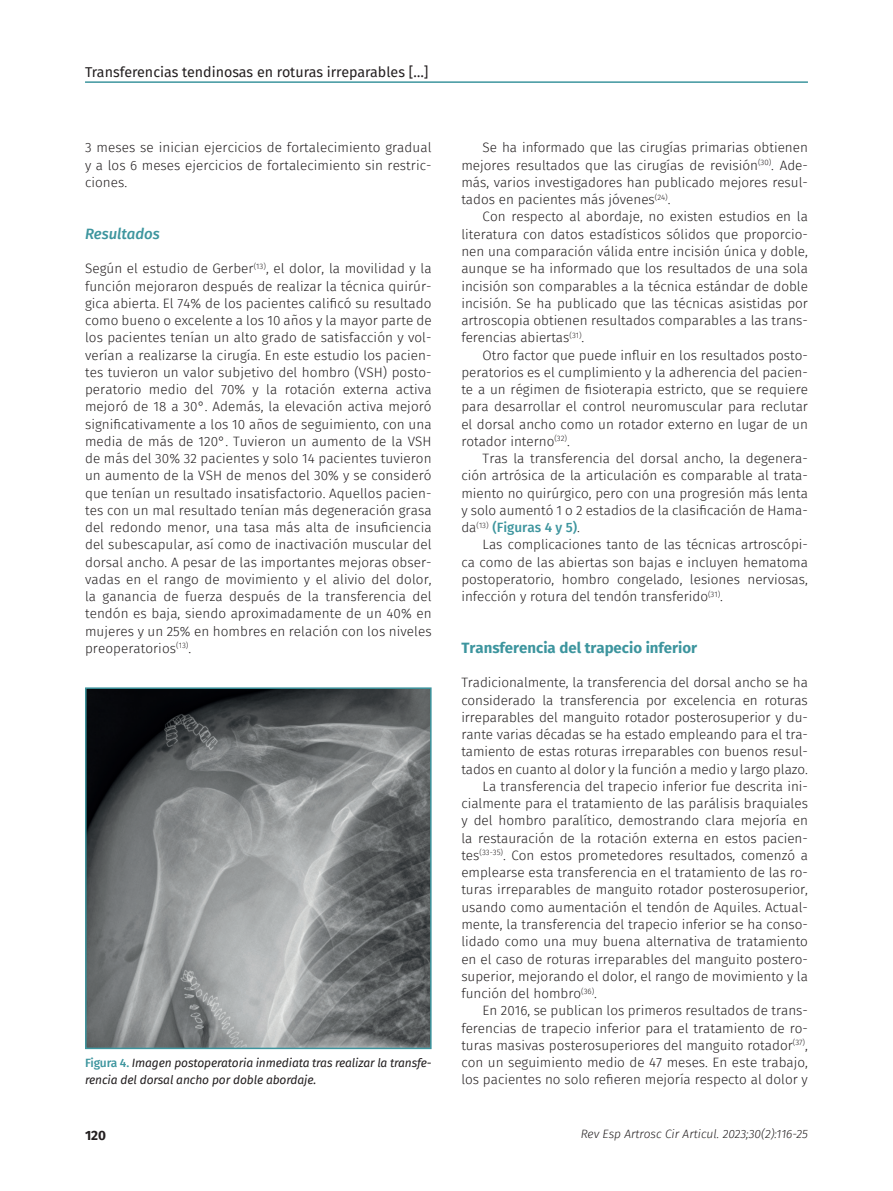
<style>
.page{position:relative;width:893px;height:1191px;background:#fff}
.page>*{position:absolute;margin:0;border:0;box-sizing:border-box;transform-origin:0 0}
.t1{font:700 15px "Fira Sans FS";color:#3d959e}
.t2{font:italic 500 15px "Fira Sans FS";color:#3d959e}
.t3{font:14.25px "Fira Sans FS";color:#231f20}
.t4{font:13.5px/17.2px "Fira Sans Light FS";color:#231f20;text-align:justify}
.t5{font:500 13.5px "Fira Sans FS";color:#3d959e}
.t6{font:700 13.5px "Fira Sans FS";color:#231f20}
.t7{font:italic 12px/17.2px "Fira Sans FS";letter-spacing:-.01em;color:#231f20}
.t8{font:italic 300 12px "Fira Sans FS";color:#231f20}
.s1{font-weight:500;font-style:normal;color:#3d959e}
.s2{font-family:"Fira Sans Light FS";font-weight:400;color:#231f20}
</style>
<div class="page">
<hr style="left:85px;top:81px;width:723px;height:2px;background:#3d959e">
<img style="left:88px;top:690px;width:341px;height:356px">
<div style="left:85px;top:687px;width:347px;height:362px;border:2px solid #3d959e"></div>
<p class="t3" style="left:85px;top:62px;width:345px">Transferencias tendinosas en roturas irreparables […]</p>
<p class="t4" style="left:85px;top:139px;width:348px">3 meses se inician ejercicios de fortalecimiento gradual y a los 6 meses ejercicios de fortalecimiento sin restric&shy;ciones.</p>
<p class="t2" style="left:85px;top:222px;width:76px">Resultados</p>
<p class="t4" style="left:85px;top:260px;width:348px">Según el estudio de Gerber<sup>(13)</sup>, el dolor, la movilidad y la función mejoraron después de realizar la técnica quirúr&shy;gica abierta. El 74% de los pacientes calificó su resultado como bueno o excelente a los 10 años y la mayor parte de los pacientes tenían un alto grado de satisfacción y vol&shy;verían a realizarse la cirugía. En este estudio los pacien&shy;tes tuvieron un valor subjetivo del hombro (VSH) posto&shy;peratorio medio del 70% y la rotación externa activa mejoró de 18 a 30°. Además, la elevación activa mejoró significativamente a los 10 años de seguimiento, con una media de más de 120°. Tuvieron un aumento de la VSH de más del 30% 32 pacientes y solo 14 pacientes tuvieron un aumento de la VSH de menos del 30% y se consideró que tenían un resultado insatisfactorio. Aquellos pacien&shy;tes con un mal resultado tenían más degeneración grasa del redondo menor, una tasa más alta de insuficiencia del subescapular, así como de inactivación muscular del dorsal ancho. A pesar de las importantes mejoras obser&shy;vadas en el rango de movimiento y el alivio del dolor, la ganancia de fuerza después de la transferencia del tendón es baja, siendo aproximadamente de un 40% en mujeres y un 25% en hombres en relación con los niveles preoperatorios<sup>(13)</sup>.</p>
<p class="t7" style="left:85px;top:1054px;width:348px"><span class="s1">Figura 4.</span> Imagen postoperatoria inmediata tras realizar la transfe&shy;rencia del dorsal ancho por doble abordaje.</p>
<p class="t4" style="left:461px;top:139px;width:348px;text-indent:21px">Se ha informado que las cirugías primarias obtienen mejores resultados que las cirugías de revisión<sup>(30)</sup>. Ade&shy;más, varios investigadores han publicado mejores resul&shy;tados en pacientes más jóvenes<sup>(24)</sup>.</p>
<p class="t4" style="left:461px;top:208px;width:348px;text-indent:21px">Con respecto al abordaje, no existen estudios en la literatura con datos estadísticos sólidos que proporcio&shy;nen una comparación válida entre incisión única y doble, aunque se ha informado que los resultados de una sola incisión son comparables a la técnica estándar de doble incisión. Se ha publicado que las técnicas asistidas por artroscopia obtienen resultados comparables a las trans&shy;ferencias abiertas<sup>(31)</sup>.</p>
<p class="t4" style="left:461px;top:346px;width:348px;text-indent:21px">Otro factor que puede influir en los resultados posto&shy;peratorios es el cumplimiento y la adherencia del pacien&shy;te a un régimen de fisioterapia estricto, que se requiere para desarrollar el control neuromuscular para reclutar el dorsal ancho como un rotador externo en lugar de un rotador interno<sup>(32)</sup>.</p>
<p class="t4" style="left:461px;top:450px;width:348px;text-indent:21px">Tras la transferencia del dorsal ancho, la degenera&shy;ción artrósica de la articulación es comparable al trata&shy;miento no quirúrgico, pero con una progresión más lenta y solo aumentó 1 o 2 estadios de la clasificación de Hama-</p>
<p class="t5" style="left:461px;top:517px;width:120px"><span class="s2">da</span><sup>(13)</sup> (Figuras 4 y 5)<span class="s2">.</span></p>
<p class="t4" style="left:461px;top:536px;width:348px;text-indent:21px">Las complicaciones tanto de las técnicas artroscópi&shy;ca como de las abiertas son bajas e incluyen hematoma postoperatorio, hombro congelado, lesiones nerviosas, infección y rotura del tendón transferido<sup>(31)</sup>.</p>
<p class="t1" style="left:461px;top:636px;width:237px">Transferencia del trapecio inferior</p>
<p class="t4" style="left:461px;top:674px;width:348px">Tradicionalmente, la transferencia del dorsal ancho se ha</p>
<p class="t4" style="left:461px;top:691px;width:348px">considerado la transferencia por excelencia en roturas</p>
<p class="t4" style="left:461px;top:708px;width:348px">irreparables del manguito rotador posterosuperior y du-</p>
<p class="t4" style="left:461px;top:726px;width:348px">rante varias décadas se ha estado empleando para el tra-</p>
<p class="t4" style="left:461px;top:743px;width:348px">tamiento de estas roturas irreparables con buenos resul-</p>
<p class="t4" style="left:461px;top:760px;width:348px">tados en cuanto al dolor y la función a medio y largo plazo.</p>
<p class="t4" style="left:483px;top:777px;width:327px">La transferencia del trapecio inferior fue descrita ini-</p>
<p class="t4" style="left:461px;top:795px;width:348px">cialmente para el tratamiento de las parálisis braquiales</p>
<p class="t4" style="left:461px;top:812px;width:348px">y del hombro paralítico, demostrando clara mejoría en</p>
<p class="t4" style="left:461px;top:829px;width:348px">la restauración de la rotación externa en estos pacien-</p>
<p class="t4" style="left:461px;top:846px;width:348px">tes<sup>(33-35)</sup>. Con estos prometedores resultados, comenzó a</p>
<p class="t4" style="left:461px;top:864px;width:348px">emplearse esta transferencia en el tratamiento de las ro-</p>
<p class="t4" style="left:461px;top:881px;width:348px">turas irreparables de manguito rotador posterosuperior,</p>
<p class="t4" style="left:461px;top:898px;width:348px">usando como aumentación el tendón de Aquiles. Actual-</p>
<p class="t4" style="left:461px;top:915px;width:348px">mente, la transferencia del trapecio inferior se ha conso-</p>
<p class="t4" style="left:461px;top:933px;width:348px">lidado como una muy buena alternativa de tratamiento</p>
<p class="t4" style="left:461px;top:950px;width:348px">en el caso de roturas irreparables del manguito postero-</p>
<p class="t4" style="left:461px;top:967px;width:348px">superior, mejorando el dolor, el rango de movimiento y la</p>
<p class="t4" style="left:461px;top:984px;width:137px">función del hombro<sup>(36)</sup>.</p>
<p class="t4" style="left:483px;top:1002px;width:327px">En 2016, se publican los primeros resultados de trans-</p>
<p class="t4" style="left:461px;top:1019px;width:348px">ferencias de trapecio inferior para el tratamiento de ro-</p>
<p class="t4" style="left:461px;top:1036px;width:348px">turas masivas posterosuperiores del manguito rotador<sup>(37)</sup>,</p>
<p class="t4" style="left:461px;top:1053px;width:348px">con un seguimiento medio de 47 meses. En este trabajo,</p>
<p class="t4" style="left:461px;top:1071px;width:348px">los pacientes no solo refieren mejoría respecto al dolor y</p>
<p class="t6" style="left:85px;top:1124px;width:23px">120</p>
<p class="t8" style="left:581px;top:1125px;width:229px">Rev Esp Artrosc Cir Articul. 2023;30(2):116-25</p>
</div>
